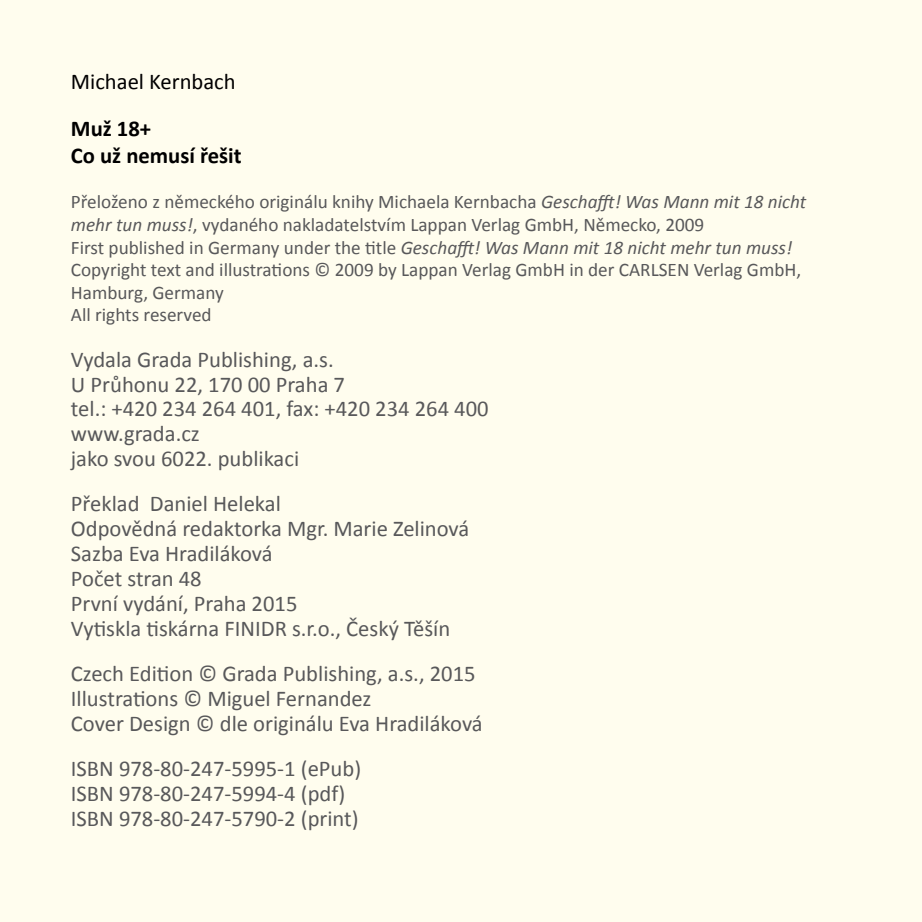
<style>
.page{position:relative;width:922px;height:922px;background:#fff}
.page>*{position:absolute;margin:0;border:0;box-sizing:border-box;transform-origin:0 0}
.t1{font:22.5px/24.8px "Calibri";color:#58585a}
.t2{font:700 22.5px/27px "Calibri";color:#000}
.t3{font:22.5px "Calibri";color:#000}
.t4{font:19.25px/22.5px "Calibri";color:#58585a}
.s1{font-style:italic}
</style>
<div class="page">
<div style="left:0;top:0;width:921px;height:921px;background:#fffdee"></div>
<p class="t3" style="left:71px;top:65px;width:166px">Michael Kernbach</p>
<p class="t2" style="left:71px;top:114px;width:172px">Muž 18+<br>Co už nemusí řešit</p>
<p class="t4" style="left:71px;top:190px;width:736px">Přeloženo z německého originálu knihy Michaela Kernbacha <span class="s1">Geschafft! Was Mann mit 18 nicht mehr tun muss!</span>, vydaného nakladatelstvím Lappan Verlag GmbH, Německo, 2009<br>First published in Germany under the title <span class="s1">Geschafft! Was Mann mit 18 nicht mehr tun muss!<br></span>Copyright text and illustrations © 2009 by Lappan Verlag GmbH in der CARLSEN Verlag GmbH, Hamburg, Germany<br>All rights reserved</p>
<p class="t1" style="left:71px;top:346px;width:419px">Vydala Grada Publishing, a.s.<br>U Průhonu 22, 170 00 Praha 7<br>tel.: +420 234 264 401, fax: +420 234 264 400 www.grada.cz<br>jako svou 6022. publikaci</p>
<p class="t1" style="left:71px;top:491px;width:400px">Překlad Daniel Helekal<br>Odpovědná redaktorka Mgr. Marie Zelinová<br>Sazba Eva Hradiláková<br>Počet stran 48<br>První vydání, Praha 2015<br>Vytiskla tiskárna FINIDR s.r.o., Český Těšín</p>
<p class="t1" style="left:71px;top:660px;width:413px">Czech Edition © Grada Publishing, a.s., 2015<br>Illustrations © Miguel Fernandez<br>Cover Design © dle originálu Eva Hradiláková</p>
<p class="t1" style="left:71px;top:755px;width:292px">ISBN 978-80-247-5995-1 (ePub)<br>ISBN 978-80-247-5994-4 (pdf)<br>ISBN 978-80-247-5790-2 (print)</p>
</div>
